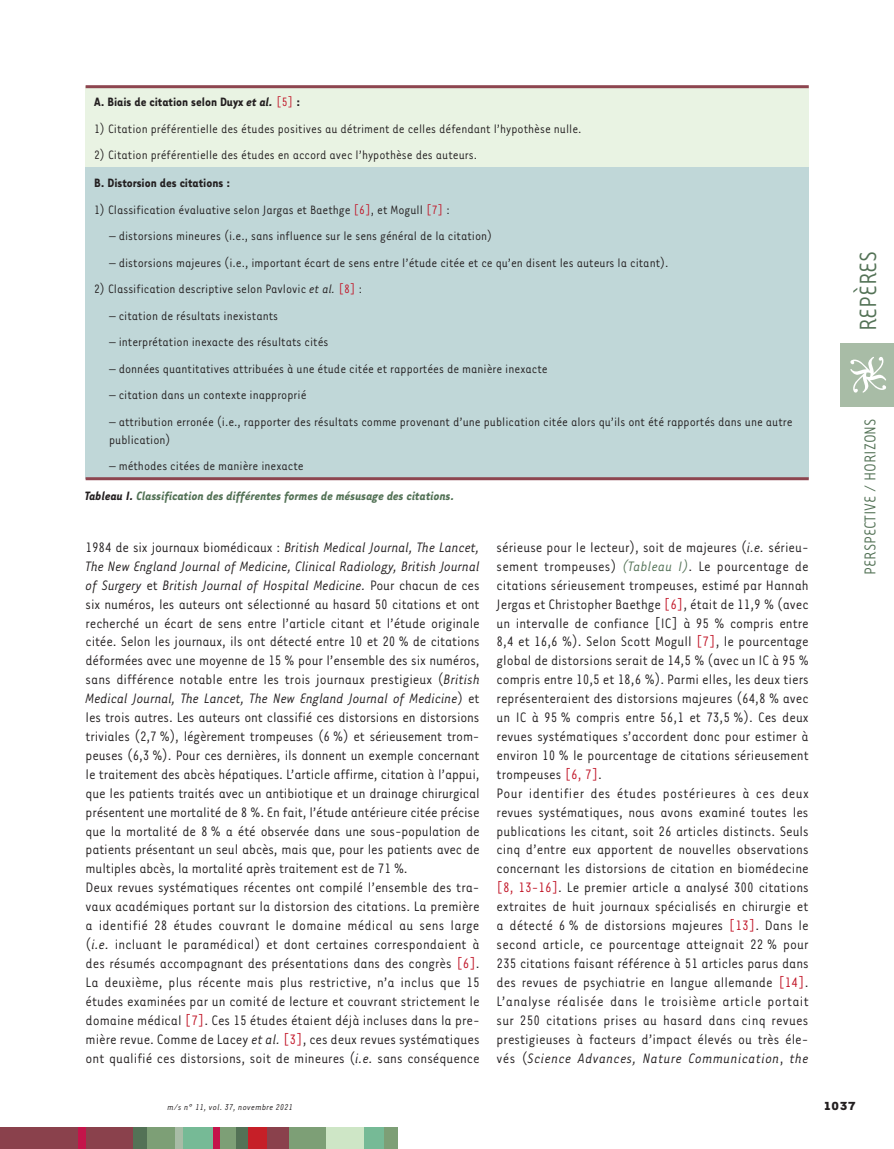
<style>
.page{position:relative;width:894px;height:1149px;background:#fff}
.page>*{position:absolute;margin:0;border:0;box-sizing:border-box;transform-origin:0 0}
.t1{font:27px "Tarzana Narrow";color:#537256}
.t2{font:18px "Tarzana Narrow";color:#537256}
.t3{font:15.75px/18.9px "Tarzana Narrow";color:#231f20}
.t4{font:13.95px/18px "Tarzana Narrow";color:#231f20}
.t5{font:italic 700 13.95px "Tarzana Narrow";color:#537256}
.t6{font:700 13.95px "Tarzana Narrow";color:#231f20}
.t7{font:700 13.5px "Tarzana Wide";color:#231f20}
.t8{font:italic 9.75px "Tarzana Narrow";letter-spacing:.025em;color:#231f20}
.s1{font-style:italic}
.s2{font-weight:400;color:#c11527}
.s3{color:#c11527}
.s4{color:#231f20}
.s5{font-style:italic;color:#537256}
</style>
<div class="page">
<div style="left:0;top:1127px;width:134px;height:21px;background:#8a414c"></div>
<div style="left:235px;top:1127px;width:13px;height:21px;background:#537256"></div>
<div style="left:78px;top:1127px;width:7px;height:21px;background:#c4144a"></div>
<div style="left:133px;top:1127px;width:22px;height:21px;background:#537256"></div>
<div style="left:147px;top:1127px;width:30px;height:21px;background:#7d9f76"></div>
<div style="left:175px;top:1127px;width:9px;height:21px;background:#a8bca6"></div>
<div style="left:183px;top:1127px;width:30px;height:21px;background:#76ba96"></div>
<div style="left:217px;top:1127px;width:19px;height:21px;background:#7d9f76"></div>
<div style="left:213px;top:1127px;width:6px;height:21px;background:#c4144a"></div>
<div style="left:248px;top:1127px;width:27px;height:21px;background:#c61f28"></div>
<div style="left:287px;top:1127px;width:39px;height:21px;background:#7d9f76"></div>
<div style="left:267px;top:1127px;width:21px;height:21px;background:#8a414c"></div>
<div style="left:326px;top:1127px;width:38px;height:21px;background:#cee6c6"></div>
<div style="left:364px;top:1127px;width:20px;height:21px;background:#76ba96"></div>
<div style="left:383px;top:1127px;width:14px;height:21px;background:#7d9f76"></div>
<div style="left:840px;top:342px;width:53px;height:64px;background:#a8bca6"></div>
<svg style="left:850px;top:357px;width:35px;height:35px"></svg>
<div style="left:86px;top:87px;width:722px;height:81px;background:#e9f3e3"></div>
<div style="left:86px;top:168px;width:722px;height:310px;background:#c0d7d8"></div>
<hr style="left:86px;top:85px;width:722px;height:3px;background:#8d454f">
<hr style="left:86px;top:477px;width:722px;height:3px;background:#8d454f">
<p class="t6" style="left:94px;top:93px;width:207px">A. Biais de citation selon Duyx <span class="s1">et al.</span> <span class="s2">[5]</span> :</p>
<p class="t4" style="left:94px;top:119px;width:489px">1) Citation préférentielle des études positives au détriment de celles défendant l’hypothèse nulle.</p>
<p class="t4" style="left:94px;top:145px;width:384px">2) Citation préférentielle des études en accord avec l’hypothèse des auteurs.</p>
<p class="t6" style="left:94px;top:174px;width:137px">B. Distorsion des citations :</p>
<p class="t4" style="left:94px;top:200px;width:357px">1) Classification évaluative selon Jargas et Baethge <span class="s3">[6]</span>, et Mogull <span class="s3">[7]</span> :</p>
<p class="t4" style="left:109px;top:226px;width:384px">– distorsions mineures (i.e., sans influence sur le sens général de la citation)</p>
<p class="t4" style="left:109px;top:253px;width:560px">– distorsions majeures (i.e., important écart de sens entre l’étude citée et ce qu’en disent les auteurs la citant).</p>
<p class="t4" style="left:94px;top:279px;width:269px">2) Classification descriptive selon Pavlovic <span class="s1">et al.</span> <span class="s3">[8]</span> :</p>
<p class="t4" style="left:109px;top:306px;width:171px">– citation de résultats inexistants</p>
<p class="t4" style="left:109px;top:332px;width:221px">– interprétation inexacte des résultats cités</p>
<p class="t4" style="left:109px;top:359px;width:440px">– données quantitatives attribuées à une étude citée et rapportées de manière inexacte</p>
<p class="t4" style="left:109px;top:385px;width:199px">– citation dans un contexte inapproprié</p>
<p class="t4" style="left:109px;top:412px;width:684px">– attribution erronée (i.e., rapporter des résultats comme provenant d’une publication citée alors qu’ils ont été rapportés dans une autre publication)</p>
<p class="t4" style="left:109px;top:456px;width:196px">– méthodes citées de manière inexacte</p>
<p class="t5" style="left:85px;top:487px;width:370px"><span class="s4">Tableau I.</span> Classification des différentes formes de mésusage des citations.</p>
<p class="t3" style="left:86px;top:537px;width:396px">1984 de six journaux biomédicaux : <span class="s1">British Medical Journal, The Lancet, The New England Journal of Medicine, Clinical Radiology, British Journal of Surgery</span> et <span class="s1">British Journal of Hospital Medicine.</span> Pour chacun de ces six numéros, les auteurs ont sélectionné au hasard 50 citations et ont recherché un écart de sens entre l’article citant et l’étude originale citée. Selon les journaux, ils ont détecté entre 10 et 20 % de citations déformées avec une moyenne de 15 % pour l’ensemble des six numéros, sans différence notable entre les trois journaux prestigieux (<span class="s1">British Medical Journal, The Lancet, The New England Journal of Medicine</span>) et les trois autres. Les auteurs ont classifié ces distorsions en distorsions triviales (2,7 %), légèrement trompeuses (6 %) et sérieusement trom&shy;peuses (6,3 %). Pour ces dernières, ils donnent un exemple concernant le traitement des abcès hépatiques. L’article affirme, citation à l’appui, que les patients traités avec un antibiotique et un drainage chirurgical présentent une mortalité de 8 %. En fait, l’étude antérieure citée précise que la mortalité de 8 % a été observée dans une sous-population de patients présentant un seul abcès, mais que, pour les patients avec de multiples abcès, la mortalité après traitement est de 71 %.<br>Deux revues systématiques récentes ont compilé l’ensemble des tra&shy;vaux académiques portant sur la distorsion des citations. La première a identifié 28 études couvrant le domaine médical au sens large (<span class="s1">i.e.</span> incluant le paramédical) et dont certaines correspondaient à des résumés accompagnant des présentations dans des congrès <span class="s3">[6]</span>.<br>La deuxième, plus récente mais plus restrictive, n’a inclus que 15 études examinées par un comité de lecture et couvrant strictement le domaine médical <span class="s3">[7]</span>. Ces 15 études étaient déjà incluses dans la pre&shy;mière revue. Comme de Lacey <span class="s1">et al.</span> <span class="s3">[3]</span>, ces deux revues systématiques ont qualifié ces distorsions, soit de mineures (<span class="s1">i.e.</span> sans conséquence</p>
<p class="t3" style="left:496px;top:537px;width:313px">sérieuse pour le lecteur), soit de majeures (<span class="s1">i.e.</span> sérieu&shy;sement trompeuses) <span class="s5">(Tableau I)</span>. Le pourcentage de citations sérieusement trompeuses, estimé par Hannah Jergas et Christopher Baethge <span class="s3">[6]</span>, était de 11,9 % (avec un intervalle de confiance [IC] à 95 % compris entre 8,4 et 16,6 %). Selon Scott Mogull <span class="s3">[7]</span>, le pourcentage global de distorsions serait de 14,5 % (avec un IC à 95 % compris entre 10,5 et 18,6 %). Parmi elles, les deux tiers représenteraient des distorsions majeures (64,8 % avec un IC à 95 % compris entre 56,1 et 73,5 %). Ces deux revues systématiques s’accordent donc pour estimer à environ 10 % le pourcentage de citations sérieusement trompeuses <span class="s3">[6, 7]</span>.<br>Pour identifier des études postérieures à ces deux revues systématiques, nous avons examiné toutes les publications les citant, soit 26 articles distincts. Seuls cinq d’entre eux apportent de nouvelles observations concernant les distorsions de citation en biomédecine <span class="s3">[8, 13-16]</span>. Le premier article a analysé 300 citations extraites de huit journaux spécialisés en chirurgie et a détecté 6 % de distorsions majeures <span class="s3">[13]</span>. Dans le second article, ce pourcentage atteignait 22 % pour 235 citations faisant référence à 51 articles parus dans des revues de psychiatrie en langue allemande <span class="s3">[14]</span>.<br>L’analyse réalisée dans le troisième article portait sur 250 citations prises au hasard dans cinq revues prestigieuses à facteurs d’impact élevés ou très éle&shy;vés (<span class="s1">Science Advances, Nature Communication</span>, <span class="s1">the</span></p>
<h1 class="t1" style="left:851px;top:331px;width:82px;rotate:-90deg">REPÈRES</h1>
<p class="t2" style="left:858px;top:574px;width:158px;rotate:-90deg">PERSPECTIVE / HORIZONS</p>
<p class="t8" style="left:167px;top:1100px;width:127px">m/s n° 11, vol. 37, novembre 2021</p>
<p class="t7" style="left:822px;top:1097px;width:34px">1037</p>
</div>
